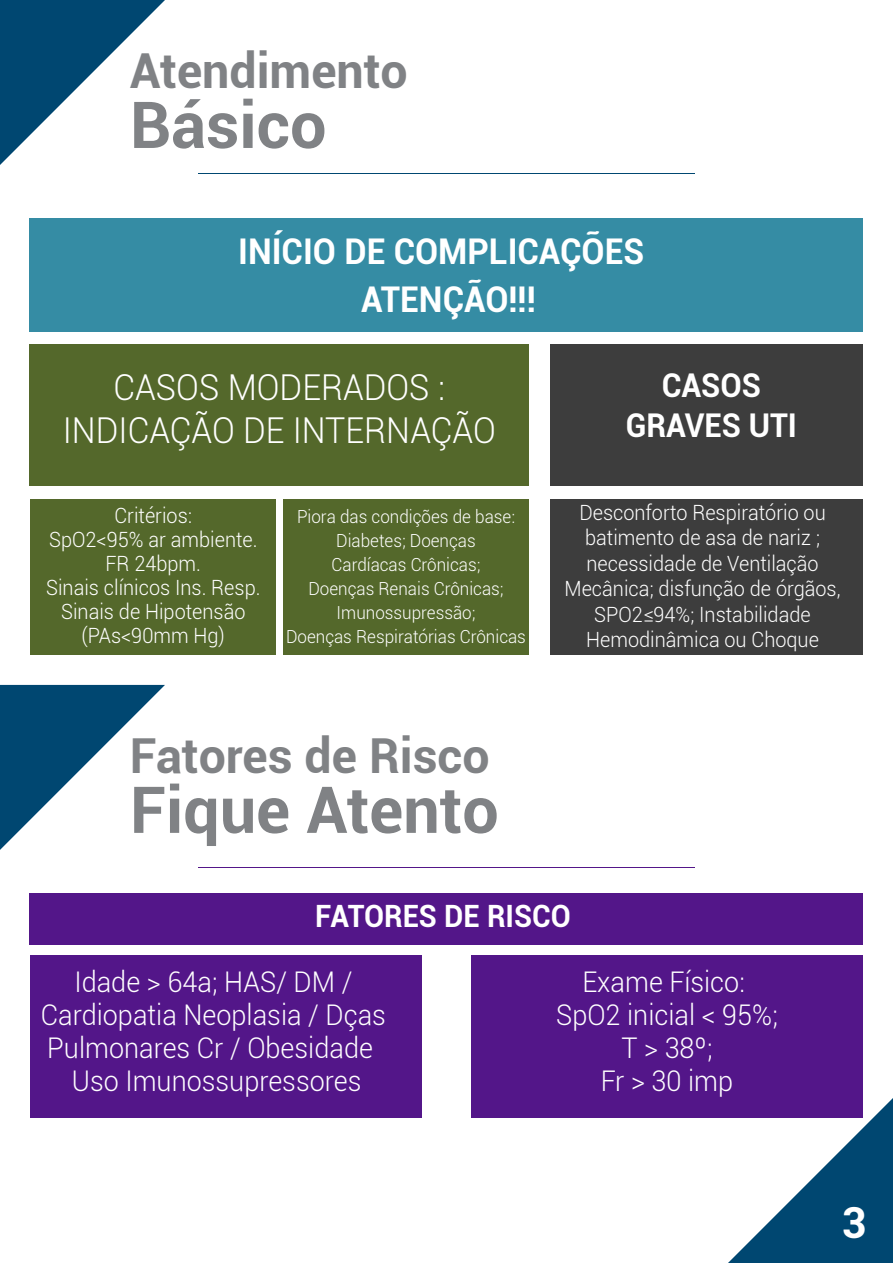
<style>
.page{position:relative;width:893px;height:1263px;background:#fff}
.page>*{position:absolute;margin:0;border:0;box-sizing:border-box;transform-origin:0 0}
.t1{font:700 64.65px "Roboto";color:#808285}
.t2{font:700 48.3px "Roboto";color:#808285}
.t3{font:700 42.75px "Roboto";color:#fff}
.t4{font:300 35.7px/42.8px "Roboto";color:#fff;text-align:center;scale:.95 1}
.t5{font:700 35.4px/47.8px "Roboto";color:#fff;text-align:center;scale:.95 1}
.t6{font:700 32.7px/39.3px "Roboto";color:#fff;text-align:center;scale:.95 1}
.t7{font:700 30.75px "Roboto";color:#fff;scale:.95 1}
.t8{font:300 28.5px/33px "Roboto";color:#fff;text-align:center;scale:.95 1}
.t9{font:300 21px/24px "Roboto";color:#fff;text-align:center;scale:.95 1}
.t10{font:300 18px/24px "Roboto";color:#fff;text-align:center;scale:.95 1}
</style>
<div class="page">
<svg style="left:0;top:0;width:165px;height:165px"></svg>
<svg style="left:728px;top:1098px;width:165px;height:165px"></svg>
<hr style="left:198px;top:173px;width:496px;height:1px;background:#004771">
<svg style="left:0;top:685px;width:165px;height:165px"></svg>
<hr style="left:198px;top:867px;width:496px;height:1px;background:#531689">
<div style="left:30px;top:218px;width:833px;height:114px;background:#358ca4"></div>
<div style="left:30px;top:893px;width:833px;height:51px;background:#531689"></div>
<div style="left:30px;top:955px;width:392px;height:162px;background:#531689"></div>
<div style="left:471px;top:955px;width:392px;height:162px;background:#531689"></div>
<div style="left:30px;top:344px;width:499px;height:141px;background:#54682b"></div>
<div style="left:30px;top:500px;width:246px;height:155px;background:#54682b"></div>
<div style="left:283px;top:500px;width:246px;height:155px;background:#54682b"></div>
<div style="left:550px;top:500px;width:313px;height:155px;background:#3d3d3d"></div>
<div style="left:550px;top:344px;width:313px;height:141px;background:#3d3d3d"></div>
<h2 class="t2" style="left:130px;top:37px;width:279px">Atendimento</h2>
<h1 class="t1" style="left:130px;top:79px;width:198px">Básico</h1>
<h3 class="t5" style="left:238px;top:226px;width:429px">INÍCIO DE COMPLICAÇÕES<br>ATENÇÃO!!!</h3>
<h3 class="t4" style="left:63px;top:365px;width:457px">CASOS MODERADOS :<br>INDICAÇÃO DE INTERNAÇÃO</h3>
<p class="t9" style="left:46px;top:502px;width:227px">Critérios:<br>SpO2&lt;95% ar ambiente.<br>FR 24bpm.<br>Sinais clínicos Ins. Resp.<br>Sinais de Hipotensão (PAs&lt;90mm Hg)</p>
<p class="t10" style="left:286px;top:504px;width:254px">Piora das condições de base:<br>Diabetes; Doenças<br>Cardíacas Crônicas;<br>Doenças Renais Crônicas;<br>Imunossupressão;<br>Doenças Respiratórias Crônicas</p>
<h2 class="t2" style="left:130px;top:722px;width:361px">Fatores de Risco</h2>
<h1 class="t1" style="left:130px;top:764px;width:370px">Fique Atento</h1>
<h3 class="t6" style="left:626px;top:365px;width:182px">CASOS<br>GRAVES UTI</h3>
<p class="t9" style="left:565px;top:499px;width:292px;line-height:25.5px">Desconforto Respiratório ou batimento de asa de nariz ; necessidade de Ventilação<br>Mecânica; disfunção de órgãos,<br>SPO2≤94%; Instabilidade<br>Hemodinâmica ou Choque</p>
<h3 class="t7" style="left:315px;top:895px;width:271px">FATORES DE RISCO</h3>
<h3 class="t8" style="left:41px;top:964px;width:365px">Idade &gt; 64a; HAS/ DM /<br>Cardiopatia Neoplasia / Dças<br>Pulmonares Cr / Obesidade<br>Uso Imunossupressores</h3>
<h3 class="t8" style="left:556px;top:964px;width:235px">Exame Físico:<br>SpO2 inicial &lt; 95%;<br>T &gt; 38º;<br>Fr &gt; 30 imp</h3>
<h3 class="t3" style="left:842px;top:1193px;width:26px">3</h3>
</div>
